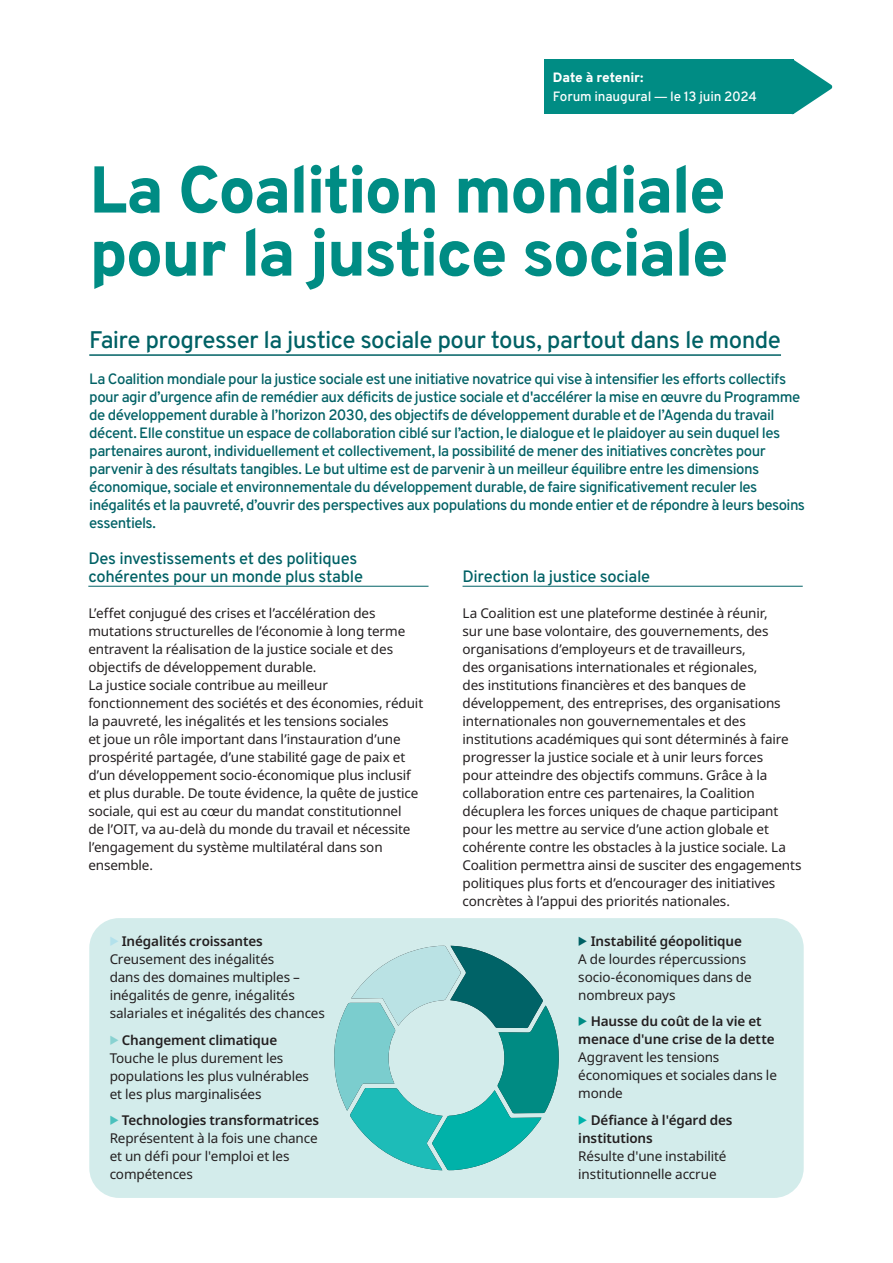
<style>
.page{position:relative;width:893px;height:1263px;background:#fff}
.page>*{position:absolute;margin:0;border:0;box-sizing:border-box;transform-origin:0 0}
.t1{font:800 66px/63px "Overpass";letter-spacing:-.035em;color:#008c84}
.t2{font:500 24px "Overpass";letter-spacing:-.025em;color:#006165}
.t3{font:500 16.5px/18px "Overpass";letter-spacing:-.02em;color:#006165}
.t4{font:500 15px/18px "Overpass";letter-spacing:-.035em;color:#006165}
.t5{font:13.5px/18px "Noto Sans";letter-spacing:-.01em;color:#231f20}
.t6{font:600 13.5px/18px "Noto Sans";letter-spacing:-.01em;color:#231f20}
.t7{font:500 13.5px/19.5px "Overpass";letter-spacing:-.01em;color:#fff}
.s1{font-weight:800}
.s2{font-family:"Noto Sans";font-weight:400}
.s3{font-family:"Overpass";font-weight:500;color:#b3e1eb}
.s4{font-weight:600}
.s5{font-family:"Overpass";font-weight:500;color:#89d2d1}
.s6{font-family:"Overpass";font-weight:500;color:#4ac1bd}
.s7{font-family:"Overpass";font-weight:500;color:#006165}
.s8{font-family:"Overpass";font-weight:500;color:#008c84}
.s9{font-family:"Overpass";font-weight:500;color:#00b3ab}
</style>
<div class="page">
<div style="left:89px;top:918px;width:715px;height:280px;background:#d3eceb;border-radius:30px"></div>
<hr style="left:89px;top:354px;width:692px;height:2px;background:#006165">
<hr style="left:88px;top:586px;width:340px;height:1px;background:#006165">
<hr style="left:463px;top:586px;width:340px;height:1px;background:#006165">
<div style="left:544px;top:59px;width:288px;height:55px;background:#008c84"></div>
<svg style="left:334px;top:946px;width:225px;height:224px"></svg>
<p class="t7" style="left:553px;top:67px;width:206px"><span class="s1">Date à retenir:<br></span>Forum inaugural <span class="s2">—</span> le 13 juin 2024</p>
<h1 class="t1" style="left:89px;top:156px;width:641px">La Coalition mondiale pour la justice sociale</h1>
<h2 class="t2" style="left:89px;top:320px;width:693px">Faire progresser la justice sociale pour tous, partout dans le monde</h2>
<p class="t4" style="left:89px;top:369px;width:717px">La Coalition mondiale pour la justice sociale est une initiative novatrice qui vise à intensifier les efforts collectifs pour agir d’urgence afin de remédier aux déficits de justice sociale et d'accélérer la mise en œuvre du Programme de développement durable à l’horizon 2030, des objectifs de développement durable et de l’Agenda du travail décent. Elle constitue un espace de collaboration ciblé sur l’action, le dialogue et le plaidoyer au sein duquel les partenaires auront, individuellement et collectivement, la possibilité de mener des initiatives concrètes pour parvenir à des résultats tangibles. Le but ultime est de parvenir à un meilleur équilibre entre les dimensions économique, sociale et environnementale du développement durable, de faire significativement reculer les inégalités et la pauvreté, d’ouvrir des perspectives aux populations du monde entier et de répondre à leurs besoins essentiels.</p>
<p class="t3" style="left:88px;top:548px;width:276px">Des investissements et des politiques cohérentes pour un monde plus stable</p>
<p class="t5" style="left:88px;top:604px;width:336px">L’effet conjugué des crises et l’accélération des mutations structurelles de l’économie à long terme entravent la réalisation de la justice sociale et des objectifs de développement durable.<br>La justice sociale contribue au meilleur fonctionnement des sociétés et des économies, réduit la pauvreté, les inégalités et les tensions sociales<br>et joue un rôle important dans l’instauration d’une prospérité partagée, d’une stabilité gage de paix et d’un développement socio-économique plus inclusif et plus durable. De toute évidence, la quête de justice sociale, qui est au cœur du mandat constitutionnel<br>de l’OIT, va au-delà du monde du travail et nécessite l’engagement du système multilatéral dans son ensemble.</p>
<p class="t5" style="left:110px;top:932px;width:217px"><span class="s3">▶</span> <span class="s4">Inégalités croissantes<br></span>Creusement des inégalités<br>dans des domaines multiples – inégalités de genre, inégalités salariales et inégalités des chances</p>
<p class="t5" style="left:110px;top:1031px;width:201px"><span class="s5">▶</span> <span class="s4">Changement climatique<br></span>Touche le plus durement les populations les plus vulnérables et les plus marginalisées</p>
<p class="t5" style="left:110px;top:1111px;width:211px"><span class="s6">▶</span> <span class="s4">Technologies transformatrices<br></span>Représentent à la fois une chance et un défi pour l'emploi et les compétences</p>
<p class="t3" style="left:463px;top:566px;width:189px">Direction la justice sociale</p>
<p class="t5" style="left:463px;top:604px;width:341px">La Coalition est une plateforme destinée à réunir,<br>sur une base volontaire, des gouvernements, des organisations d’employeurs et de travailleurs,<br>des organisations internationales et régionales,<br>des institutions financières et des banques de développement, des entreprises, des organisations internationales non gouvernementales et des institutions académiques qui sont déterminés à faire progresser la justice sociale et à unir leurs forces<br>pour atteindre des objectifs communs. Grâce à la collaboration entre ces partenaires, la Coalition décuplera les forces uniques de chaque participant pour les mettre au service d’une action globale et cohérente contre les obstacles à la justice sociale. La Coalition permettra ainsi de susciter des engagements politiques plus forts et d’encourager des initiatives concrètes à l’appui des priorités nationales.</p>
<p class="t5" style="left:578px;top:932px;width:175px"><span class="s7">▶</span> <span class="s4">Instabilité géopolitique<br></span>A de lourdes répercussions socio-économiques dans de nombreux pays</p>
<p class="t6" style="left:578px;top:1013px;width:198px"><span class="s8">▶</span> Hausse du coût de la vie et menace d'une crise de la dette</p>
<p class="t5" style="left:578px;top:1049px;width:200px">Aggravent les tensions économiques et sociales dans le monde</p>
<p class="t6" style="left:578px;top:1111px;width:156px"><span class="s9">▶</span> Défiance à l'égard des institutions</p>
<p class="t5" style="left:578px;top:1147px;width:150px">Résulte d'une instabilité institutionnelle accrue</p>
</div>
